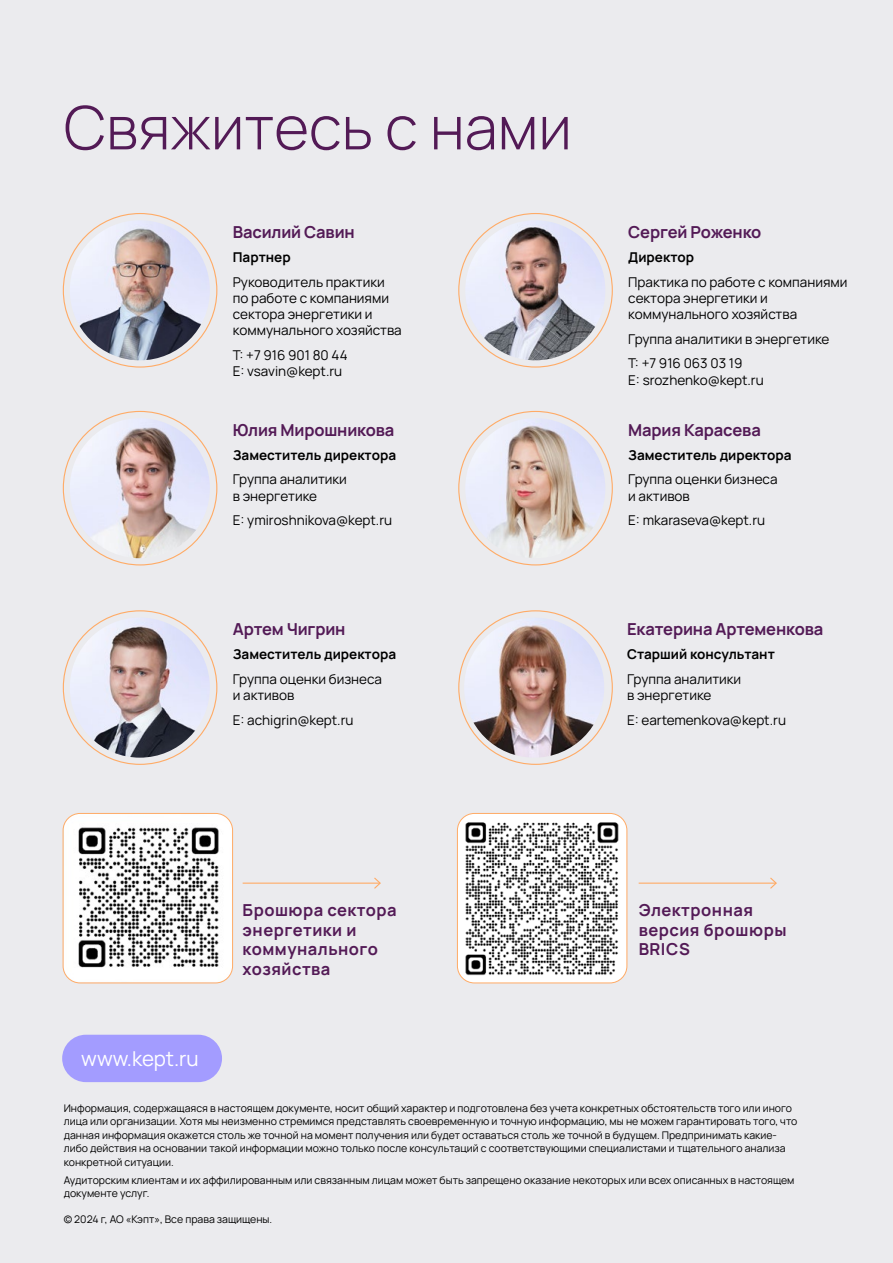
<style>
.page{position:relative;width:893px;height:1263px;background:#ebebee}
.page>*{position:absolute;margin:0;border:0;box-sizing:border-box;transform-origin:0 0}
.t1{font:300 60px "Manrope";color:#531a56}
.t2{font:20.55px "Manrope";color:#fff}
.t3{font:700 16.5px "Manrope";letter-spacing:-.01em;color:#531a56}
.t4{font:700 16.5px/19.8px "Manrope";letter-spacing:.03em;color:#531a56}
.t5{font:13.5px/16.2px "Manrope";color:#000}
.t6{font:700 13.5px "Manrope";color:#000}
.t7{font:10.5px/13.5px "Manrope";color:#000}
</style>
<div class="page">
<img style="left:70px;top:617px;width:140px;height:141px;border-radius:70px">
<img style="left:465px;top:418px;width:140px;height:140px;border-radius:70px">
<img style="left:464px;top:617px;width:140px;height:141px;border-radius:70px">
<div style="left:62px;top:1035px;width:160px;height:47px;background:#a39cff;border-radius:24px"></div>
<img style="left:70px;top:220px;width:140px;height:140px;border-radius:70px">
<img style="left:465px;top:220px;width:140px;height:140px;border-radius:70px">
<img style="left:70px;top:418px;width:140px;height:140px;border-radius:70px">
<img style="left:63px;top:813px;width:170px;height:170px">
<div style="left:63px;top:813px;width:170px;height:170px;border:1px solid #ffab66;border-radius:17px"></div>
<img style="left:457px;top:813px;width:170px;height:170px">
<div style="left:457px;top:813px;width:170px;height:170px;border:1px solid #ffab66;border-radius:17px"></div>
<hr style="left:243px;top:882px;width:137px;height:2px;background:#ffab66">
<svg style="left:373px;top:877px;width:8px;height:12px"></svg>
<hr style="left:639px;top:882px;width:137px;height:2px;background:#ffab66">
<svg style="left:769px;top:877px;width:8px;height:12px"></svg>
<h1 class="t1" style="left:64px;top:85px;width:510px">Свяжитесь с нами</h1>
<h3 class="t3" style="left:233px;top:220px;width:124px">Василий Савин</h3>
<p class="t6" style="left:233px;top:247px;width:59px">Партнер</p>
<p class="t5" style="left:233px;top:273px;width:170px">Руководитель практики по работе с компаниями сектора энергетики и коммунального хозяйства</p>
<p class="t5" style="left:233px;top:346px;width:116px">Т: +7 916 901 80 44<br>E: vsavin@kept.ru</p>
<h3 class="t3" style="left:233px;top:418px;width:163px">Юлия Мирошникова</h3>
<p class="t6" style="left:233px;top:445px;width:165px">Заместитель директора</p>
<p class="t5" style="left:233px;top:471px;width:116px">Группа аналитики в энергетике</p>
<p class="t5" style="left:233px;top:512px;width:161px">E: ymiroshnikova@kept.ru</p>
<h3 class="t3" style="left:233px;top:617px;width:114px">Артем Чигрин</h3>
<p class="t6" style="left:233px;top:645px;width:165px">Заместитель директора</p>
<p class="t5" style="left:233px;top:670px;width:151px">Группа оценки бизнеса и активов</p>
<p class="t5" style="left:233px;top:711px;width:122px">E: achigrin@kept.ru</p>
<h3 class="t3" style="left:628px;top:220px;width:135px">Сергей Роженко</h3>
<p class="t6" style="left:628px;top:247px;width:67px">Директор</p>
<p class="t5" style="left:628px;top:273px;width:221px">Практика по работе с компаниями сектора энергетики и коммунального хозяйства</p>
<p class="t5" style="left:628px;top:326px;width:203px;line-height:24.8px">Группа аналитики в энергетике<br>Т: +7 916 063 03 19</p>
<p class="t5" style="left:628px;top:371px;width:137px">E: srozhenko@kept.ru</p>
<h3 class="t3" style="left:628px;top:418px;width:134px">Мария Карасева</h3>
<p class="t6" style="left:628px;top:445px;width:165px">Заместитель директора</p>
<p class="t5" style="left:628px;top:471px;width:151px">Группа оценки бизнеса и активов</p>
<p class="t5" style="left:628px;top:512px;width:138px">E: mkaraseva@kept.ru</p>
<h3 class="t3" style="left:627px;top:617px;width:198px">Екатерина Артеменкова</h3>
<p class="t6" style="left:627px;top:645px;width:149px">Старший консультант</p>
<p class="t5" style="left:627px;top:670px;width:116px">Группа аналитики в энергетике</p>
<p class="t5" style="left:627px;top:711px;width:160px">E: eartemenkova@kept.ru</p>
<h2 class="t2" style="left:81px;top:1044px;width:119px">www.kept.ru</h2>
<h3 class="t4" style="left:243px;top:899px;width:156px">Брошюра сектора энергетики и коммунального хозяйства</h3>
<h3 class="t4" style="left:639px;top:899px;width:149px">Электронная версия брошюры<br>BRICS</h3>
<p class="t7" style="left:64px;top:1101px;width:735px">Информация, содержащаяся в настоящем документе, носит общий характер и подготовлена без учета конкретных обстоятельств того или иного лица или организации. Хотя мы неизменно стремимся представлять своевременную и точную информацию, мы не можем гарантировать того, что данная информация окажется столь же точной на момент получения или будет оставаться столь же точной в будущем. Предпринимать какие&shy;либо действия на основании такой информации можно только после консультаций с соответствующими специалистами и тщательного анализа конкретной ситуации.</p>
<p class="t7" style="left:64px;top:1172px;width:732px">Аудиторским клиентам и их аффилированным или связанным лицам может быть запрещено оказание некоторых или всех описанных в настоящем документе услуг.</p>
<p class="t7" style="left:64px;top:1212px;width:210px">© 2024 г, АО «Кэпт», Все права защищены.</p>
</div>
